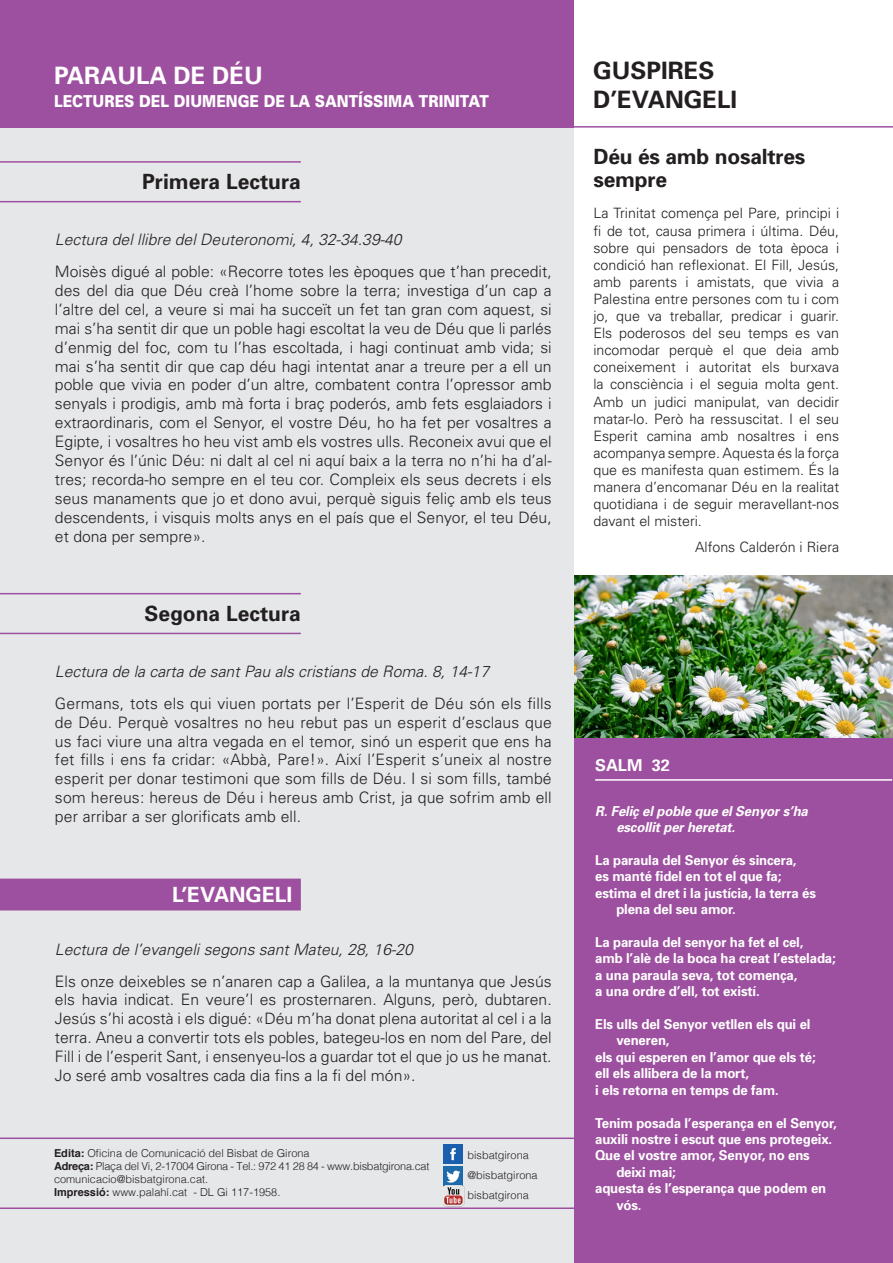
<style>
.page{position:relative;width:893px;height:1263px;background:#fff}
.page>*{position:absolute;margin:0;border:0;box-sizing:border-box;transform-origin:0 0}
.t1{font:700 24px/28.8px "Univers";color:#231f20}
.t2{font:700 24px "Univers";color:#fff}
.t3{font:700 21px/22.5px "Univers";color:#231f20}
.t4{font:700 21px "Univers";color:#fff}
.t5{font:900 16.5px "Univers";color:#fff;scale:.86 1}
.t6{font:700 16.35px "Univers";color:#fff}
.Paraula{font:300 15.75px/18.9px "Univers";color:#231f20;text-align:justify}
.Paraula_Titul{font:italic 300 15.75px "Univers";color:#231f20}
.t7{font:300 14.25px/17.1px "Univers";color:#231f20;text-align:justify}
.t8{font:700 13.65px/16.4px "Univers";letter-spacing:-.01em;color:#fff;scale:.96 1}
.t9{font:italic 700 13.65px/16.4px "Univers";letter-spacing:-.01em;color:#fff;scale:.96 1}
.t10{font:300 10.95px "Helvetica";color:#231f20}
.t11{font:300 10.95px/13.2px "Helvetica";letter-spacing:-.02em;color:#231f20}
.s1{font-weight:700}
</style>
<div class="page">
<div style="left:574px;top:732px;width:318px;height:531px;background:#9d509f"></div>
<hr style="left:595px;top:779px;width:297px;height:2px;background:#fff">
<img style="left:573px;top:575px;width:320px;height:162px">
<div style="left:0;top:0;width:573px;height:1263px;background:#e6e7e9"></div>
<div style="left:0;top:0;width:573px;height:128px;background:#9d509f"></div>
<hr style="left:0;top:1137px;width:575px;height:2px;background:#9d509f">
<hr style="left:0;top:1207px;width:574px;height:2px;background:#9d509f">
<hr style="left:572px;top:126px;width:321px;height:2px;background:#9d509f">
<hr style="left:0;top:161px;width:301px;height:2px;background:#9d509f">
<hr style="left:0;top:201px;width:301px;height:1px;background:#9d509f">
<hr style="left:0;top:593px;width:301px;height:1px;background:#9d509f">
<hr style="left:0;top:633px;width:301px;height:1px;background:#9d509f">
<div style="left:0;top:878px;width:301px;height:32px;background:#9d509f"></div>
<img style="left:444px;top:1144px;width:19px;height:20px">
<img style="left:444px;top:1167px;width:20px;height:39px">
<p class="t2" style="left:54px;top:60px;width:210px">PARAULA DE DÉU</p>
<p class="t5" style="left:54px;top:91px;width:507px">LECTURES DEL DIUMENGE DE LA SANTÍSSIMA TRINITAT</p>
<p class="t3" style="left:142px;top:170px;width:160px">Primera Lectura</p>
<p class="Paraula_Titul" style="left:55px;top:230px;width:348px">Lectura del llibre del Deuteronomi, 4, 32-34.39-40</p>
<p class="Paraula" style="left:55px;top:261px;width:498px">Moisès digué al poble: «Recorre totes les èpoques que t’han precedit, des del dia que Déu creà l’home sobre la terra; investiga d’un cap a l’altre del cel, a veure si mai ha succeït un fet tan gran com aquest, si mai s’ha sentit dir que un poble hagi escoltat la veu de Déu que li parlés d’enmig del foc, com tu l’has escoltada, i hagi continuat amb vida; si mai s’ha sentit dir que cap déu hagi intentat anar a treure per a ell un poble que vivia en poder d’un altre, combatent contra l’opressor amb senyals i prodigis, amb mà forta i braç poderós, amb fets esglaiadors i extraordinaris, com el Senyor, el vostre Déu, ho ha fet per vosaltres a Egipte, i vosaltres ho heu vist amb els vostres ulls. Reconeix avui que el Senyor és l’únic Déu: ni dalt al cel ni aquí baix a la terra no n’hi ha d’al&shy;tres; recorda-ho sempre en el teu cor. Compleix els seus decrets i els seus manaments que jo et dono avui, perquè siguis feliç amb els teus descendents, i visquis molts anys en el país que el Senyor, el teu Déu, et dona per sempre».</p>
<p class="t3" style="left:144px;top:602px;width:158px">Segona Lectura</p>
<p class="Paraula_Titul" style="left:55px;top:662px;width:436px">Lectura de la carta de sant Pau als cristians de Roma. 8, 14-17</p>
<p class="Paraula" style="left:55px;top:693px;width:498px">Germans, tots els qui viuen portats per l’Esperit de Déu són els fills de Déu. Perquè vosaltres no heu rebut pas un esperit d’esclaus que us faci viure una altra vegada en el temor, sinó un esperit que ens ha fet fills i ens fa cridar: «Abbà, Pare!». Així l’Esperit s’uneix al nostre esperit per donar testimoni que som fills de Déu. I si som fills, també som hereus: hereus de Déu i hereus amb Crist, ja que sofrim amb ell per arribar a ser glorificats amb ell.</p>
<p class="t4" style="left:172px;top:881px;width:122px">L’EVANGELI</p>
<p class="Paraula_Titul" style="left:55px;top:940px;width:360px">Lectura de l’evangeli segons sant Mateu, 28, 16-20</p>
<p class="Paraula" style="left:55px;top:971px;width:498px">Els onze deixebles se n’anaren cap a Galilea, a la muntanya que Jesús els havia indicat. En veure’l es prosternaren. Alguns, però, dubtaren.<br>Jesús s’hi acostà i els digué: «Déu m’ha donat plena autoritat al cel i a la terra. Aneu a convertir tots els pobles, bategeu-los en nom del Pare, del Fill i de l’esperit Sant, i ensenyeu-los a guardar tot el que jo us he manat.<br>Jo seré amb vosaltres cada dia fins a la fi del món».</p>
<p class="t10" style="left:54px;top:1144px;width:257px"><span class="s1">Edita:</span> Oficina de Comunicació del Bisbat de Girona</p>
<p class="t11" style="left:54px;top:1159px;width:377px"><span class="s1">Adreça:</span> Plaça del Vi, 2-17004 Girona - Tel.: 972 41 28 84 - www.bisbatgirona.cat comunicacio@bisbatgirona.cat.</p>
<p class="t10" style="left:54px;top:1183px;width:228px"><span class="s1">Impressió:</span> www.palahí.cat - DL Gi 117-1958.</p>
<p class="t10" style="left:467px;top:1145px;width:63px">bisbatgirona</p>
<p class="t10" style="left:467px;top:1166px;width:72px">@bisbatgirona</p>
<p class="t10" style="left:467px;top:1185px;width:63px">bisbatgirona</p>
<p class="t1" style="left:593px;top:56px;width:146px">GUSPIRES<br>D’EVANGELI</p>
<p class="t3" style="left:593px;top:145px;width:213px">Déu és amb nosaltres sempre</p>
<p class="t7" style="left:593px;top:204px;width:247px">La Trinitat comença pel Pare, principi i fi de tot, causa primera i última. Déu, sobre qui pensadors de tota època i condició han reflexionat. El Fill, Jesús, amb parents i amistats, que vivia a Palestina entre persones com tu i com jo, que va treballar, predicar i guarir.<br>Els poderosos del seu temps es van incomodar perquè el que deia amb coneixement i autoritat els burxava la consciència i el seguia molta gent.<br>Amb un judici manipulat, van decidir matar-lo. Però ha ressuscitat. I el seu Esperit camina amb nosaltres i ens acompanya sempre. Aquesta és la força que es manifesta quan estimem. És la manera d’encomanar Déu en la realitat quotidiana i de seguir meravellant-nos davant el misteri.</p>
<p class="t7" style="left:695px;top:538px;width:146px">Alfons Calderón i Riera</p>
<p class="t6" style="left:595px;top:754px;width:76px">SALM 32</p>
<p class="t9" style="left:616px;top:802px;width:201px;text-indent:-21px">R. Feliç el poble que el Senyor s’ha escollit per heretat.</p>
<p class="t8" style="left:595px;top:851px;width:211px">La paraula del Senyor és sincera,</p>
<p class="t8" style="left:595px;top:868px;width:196px">es manté fidel en tot el que fa;</p>
<p class="t8" style="left:616px;top:884px;width:209px;text-indent:-21px">estima el dret i la justícia, la terra és plena del seu amor.</p>
<p class="t8" style="left:595px;top:933px;width:218px">La paraula del senyor ha fet el cel,</p>
<p class="t8" style="left:595px;top:950px;width:252px">amb l’alè de la boca ha creat l’estelada;</p>
<p class="t8" style="left:595px;top:966px;width:212px">a una paraula seva, tot comença,</p>
<p class="t8" style="left:595px;top:983px;width:173px">a una ordre d’ell, tot existí.</p>
<p class="t8" style="left:616px;top:1015px;width:204px;text-indent:-21px">Els ulls del Senyor vetllen els qui el veneren,</p>
<p class="t8" style="left:595px;top:1048px;width:231px">els qui esperen en l’amor que els té;</p>
<p class="t8" style="left:595px;top:1065px;width:162px">ell els allibera de la mort,</p>
<p class="t8" style="left:595px;top:1081px;width:193px">i els retorna en temps de fam.</p>
<p class="t8" style="left:595px;top:1114px;width:253px">Tenim posada l’esperança en el Senyor,</p>
<p class="t8" style="left:595px;top:1130px;width:248px">auxili nostre i escut que ens protegeix.</p>
<p class="t8" style="left:616px;top:1147px;width:203px;text-indent:-21px">Que el vostre amor, Senyor, no ens deixi mai;</p>
<p class="t8" style="left:616px;top:1180px;width:220px;text-indent:-21px">aquesta és l’esperança que podem en vós.</p>
</div>
